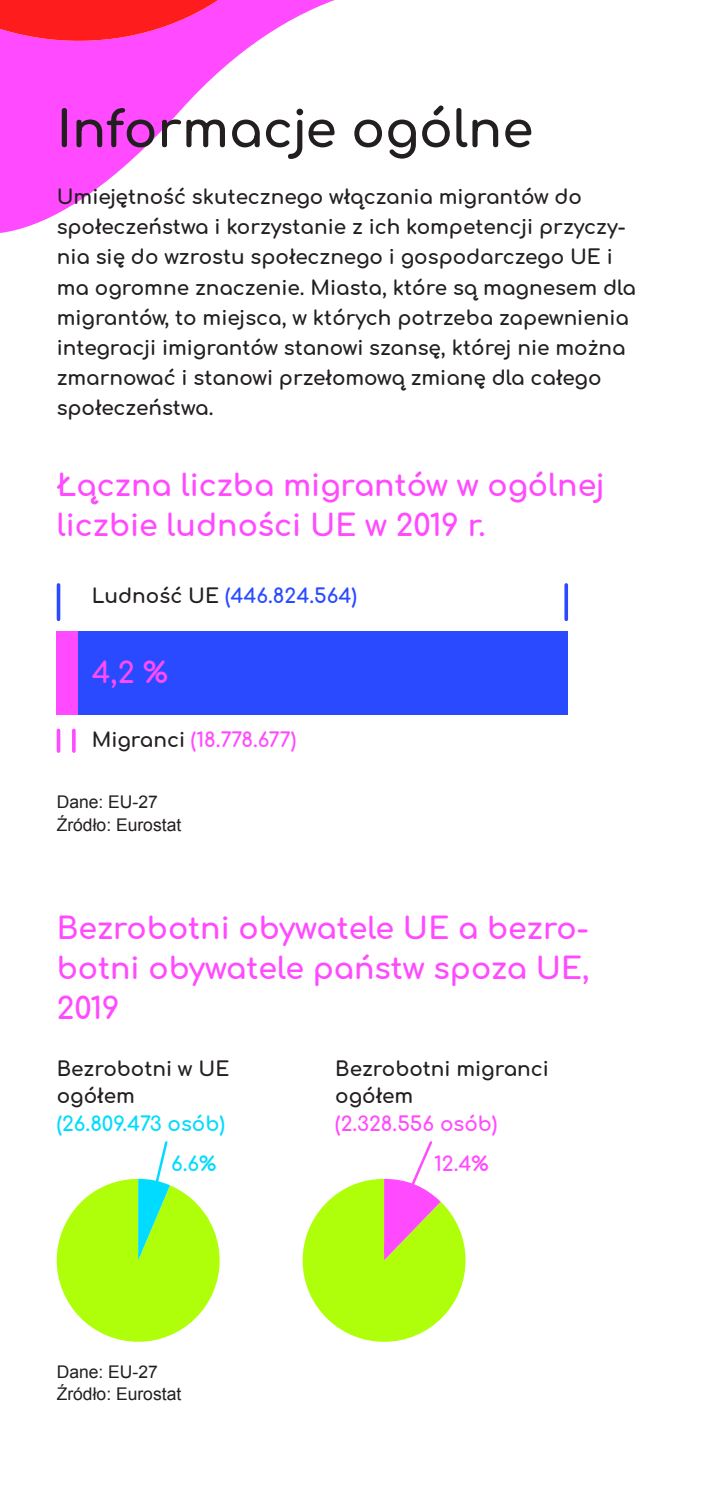
<style>
.page{position:relative;width:709px;height:1489px;background:#fff}
.page>*{position:absolute;margin:0;border:0;box-sizing:border-box;transform-origin:0 0}
.t1{font:700 50.25px "Comfortaa";color:#231f20}
.t2{font:700 30px/40px "Comfortaa";color:#ff4aff}
.t3{font:700 28.75px "Comfortaa";color:#ff4aff}
.t4{font:700 20px/30px "Comfortaa";color:#231f20}
.t5{font:700 20px "Comfortaa";color:#ff4aff}
.t6{font:700 20px "Comfortaa";color:#294aff}
.t7{font:700 20px "Comfortaa";color:#00dbff}
.t8{font:17.5px/22.5px "Arial";color:#231f20}
.s1{color:#231f20}
</style>
<div class="page">
<svg style="left:0;top:0;width:335px;height:233px"></svg>
<svg style="left:0;top:0;width:296px;height:64px"></svg>
<div style="left:57px;top:631px;width:511px;height:84px;background:#294aff"></div>
<svg style="left:564px;top:585px;width:4px;height:34px"></svg>
<hr style="left:57px;top:585px;width:3px;height:34px;background:#294aff">
<svg style="left:72px;top:730px;width:4px;height:21px"></svg>
<hr style="left:57px;top:730px;width:3px;height:21px;background:#ff4aff">
<div style="left:57px;top:631px;width:21px;height:84px;background:#ff4aff"></div>
<svg style="left:56px;top:1141px;width:164px;height:201px"></svg>
<svg style="left:302px;top:1141px;width:164px;height:201px"></svg>
<p class="t1" style="left:57px;top:84px;width:478px">Informacje ogólne</p>
<p class="t4" style="left:57px;top:180px;width:581px">Umiejętność skutecznego włączania migrantów do społeczeństwa i korzystanie z ich kompetencji przyczy&shy;nia się do wzrostu społecznego i gospodarczego UE i ma ogromne znaczenie. Miasta, które są magnesem dla migrantów, to miejsca, w których potrzeba zapewnienia integracji imigrantów stanowi szansę, której nie można zmarnować i stanowi przełomową zmianę dla całego społeczeństwa.</p>
<p class="t2" style="left:57px;top:461px;width:549px">Łączna liczba migrantów w ogólnej liczbie ludności UE w 2019 r.</p>
<p class="t6" style="left:92px;top:577px;width:267px"><span class="s1">Ludność UE</span> (446.824.564)</p>
<p class="t3" style="left:92px;top:646px;width:78px">4,2 %</p>
<p class="t5" style="left:92px;top:722px;width:206px"><span class="s1">Migranci</span> (18.778.677)</p>
<p class="t8" style="left:57px;top:791px;width:126px">Dane: EU-27<br>Źródło: Eurostat</p>
<p class="t2" style="left:57px;top:904px;width:534px;text-align:justify">Bezrobotni obywatele UE a bezro&shy;botni obywatele państw spoza UE, 2019</p>
<p class="t4" style="left:57px;top:1051px;width:174px;line-height:27.5px">Bezrobotni w UE ogółem</p>
<p class="t7" style="left:57px;top:1105px;width:170px">(26.809.473 osób)</p>
<p class="t4" style="left:335px;top:1051px;width:215px;line-height:27.5px">Bezrobotni migranci ogółem</p>
<p class="t5" style="left:335px;top:1105px;width:164px">(2.328.556 osób)</p>
<p class="t7" style="left:171px;top:1145px;width:47px">6.6%</p>
<p class="t5" style="left:434px;top:1145px;width:56px">12.4%</p>
<p class="t8" style="left:57px;top:1360px;width:126px">Dane: EU-27<br>Źródło: Eurostat</p>
</div>
